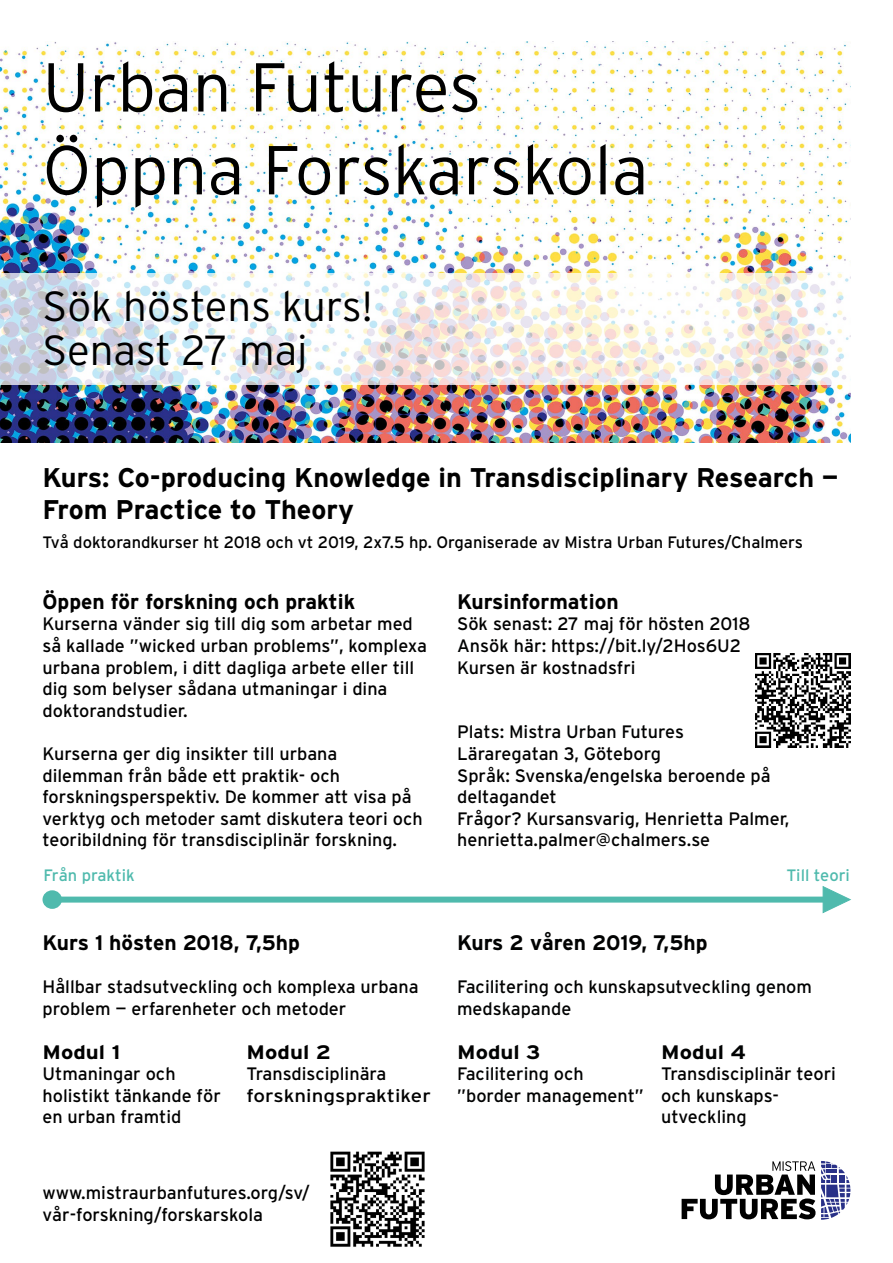
<style>
.page{position:relative;width:893px;height:1263px;background:#fff}
.page>*{position:absolute;margin:0;border:0;box-sizing:border-box;transform-origin:0 0}
.t1{font:300 69px/82.8px "Interstate";color:#000}
.t2{font:300 42px/44.7px "Interstate";color:#000}
.t3{font:700 27px/32.4px "Interstate";color:#000}
.t4{font:700 21px "Interstate";color:#000}
.t5{font:700 21px "Interstate";color:#010202}
.t6{font:700 19.5px "Interstate";color:#000;scale:1.14 1}
.t7{font:700 19.5px "Interstate";color:#010202;scale:1.14 1}
.t8{font:18px/21.6px "Interstate";color:#000}
.t9{font:18px/21.6px "Interstate";color:#010202}
.t10{font:16.5px "Interstate";color:#000}
.t11{font:16.5px "Interstate";color:#4fbaad}
.s1{color:#010202}
</style>
<div class="page">
<img style="left:0;top:41px;width:850px;height:401px">
<svg style="left:682px;top:1161px;width:133px;height:58px"></svg>
<svg style="left:821px;top:1161px;width:29px;height:59px"></svg>
<div style="left:54px;top:896px;width:778px;height:6px;background:#4fbaad"></div>
<div style="left:43px;top:890px;width:19px;height:19px;background:#4fbaad;border-radius:50%"></div>
<svg style="left:823px;top:886px;width:27px;height:27px"></svg>
<svg style="left:0;top:273px;width:851px;height:112px"></svg>
<img style="left:756px;top:653px;width:94px;height:95px">
<img style="left:330px;top:1151px;width:95px;height:96px">
<h1 class="t1" style="left:43px;top:45px;width:608px">Urban Futures<br>Öppna Forskarskola</h1>
<h2 class="t2" style="left:43px;top:283px;width:332px">Sök höstens kurs!<br>Senast 27 maj</h2>
<h3 class="t3" style="left:43px;top:461px;width:798px">Kurs: Co-producing Knowledge in Transdisciplinary Research —<br>From Practice to Theory</h3>
<p class="t10" style="left:43px;top:532px;width:762px">Två doktorandkurser ht 2018 och vt 2019, 2x7.5 hp. Organiserade av Mistra Urban Futures/Chalmers</p>
<p class="t4" style="left:43px;top:589px;width:314px">Öppen för forskning och praktik</p>
<p class="t8" style="left:43px;top:613px;width:386px">Kurserna vänder sig till dig som arbetar med så kallade ”wicked urban problems”, komplexa urbana problem, i ditt dagliga arbete eller till dig som belyser sådana utmaningar i dina doktorandstudier.</p>
<p class="t8" style="left:43px;top:743px;width:382px">Kurserna ger dig insikter till urbana dilemman från både ett praktik- och forskningsperspektiv. De kommer att visa på verktyg och metoder samt diskutera teori och teoribildning för transdisciplinär forskning.</p>
<p class="t4" style="left:457px;top:589px;width:163px">Kursinformation</p>
<p class="t8" style="left:457px;top:613px;width:295px">Sök senast: 27 maj för hösten 2018<br><span class="s1">Ansök hä</span>r: https://bit.ly/2Hos6U2<br>Kursen är kostnadsfri</p>
<p class="t9" style="left:457px;top:721px;width:228px">Plats: Mistra Urban Futures</p>
<p class="t8" style="left:457px;top:743px;width:334px">Läraregatan 3, Göteborg<br>Språk: Svenska/engelska beroende på deltagandet<br>Frågor? Kursansvarig, Henrietta Palmer, henrietta.palmer@chalmers.se</p>
<p class="t11" style="left:44px;top:865px;width:93px">Från praktik</p>
<p class="t11" style="left:786px;top:865px;width:65px">Till teori</p>
<p class="t4" style="left:43px;top:930px;width:259px">Kurs 1 hösten 2018, 7,5hp</p>
<p class="t8" style="left:43px;top:976px;width:378px">Hållbar stadsutveckling och komplexa urbana problem — erfarenheter och metoder</p>
<p class="t6" style="left:247px;top:1040px;width:75px">Modul 2</p>
<p class="t8" style="left:247px;top:1063px;width:186px">Transdisciplinära forskningspraktiker</p>
<p class="t6" style="left:43px;top:1040px;width:70px">Modul 1</p>
<p class="t8" style="left:43px;top:1063px;width:180px">Utmaningar och holistikt tänkande för en urban framtid</p>
<p class="t8" style="left:43px;top:1182px;width:269px">www.mistraurbanfutures.org/sv/ vår-forskning/forskarskola</p>
<p class="t5" style="left:457px;top:930px;width:252px">Kurs 2 våren 2019, 7,5hp</p>
<p class="t9" style="left:457px;top:976px;width:356px">Facilitering och kunskapsutveckling genom medskapande</p>
<p class="t7" style="left:661px;top:1040px;width:76px">Modul 4</p>
<p class="t8" style="left:661px;top:1063px;width:176px">Transdisciplinär teori och kunskaps&shy;utveckling</p>
<p class="t7" style="left:457px;top:1040px;width:75px">Modul 3</p>
<p class="t9" style="left:457px;top:1063px;width:188px">Facilitering och ”border management”</p>
</div>
